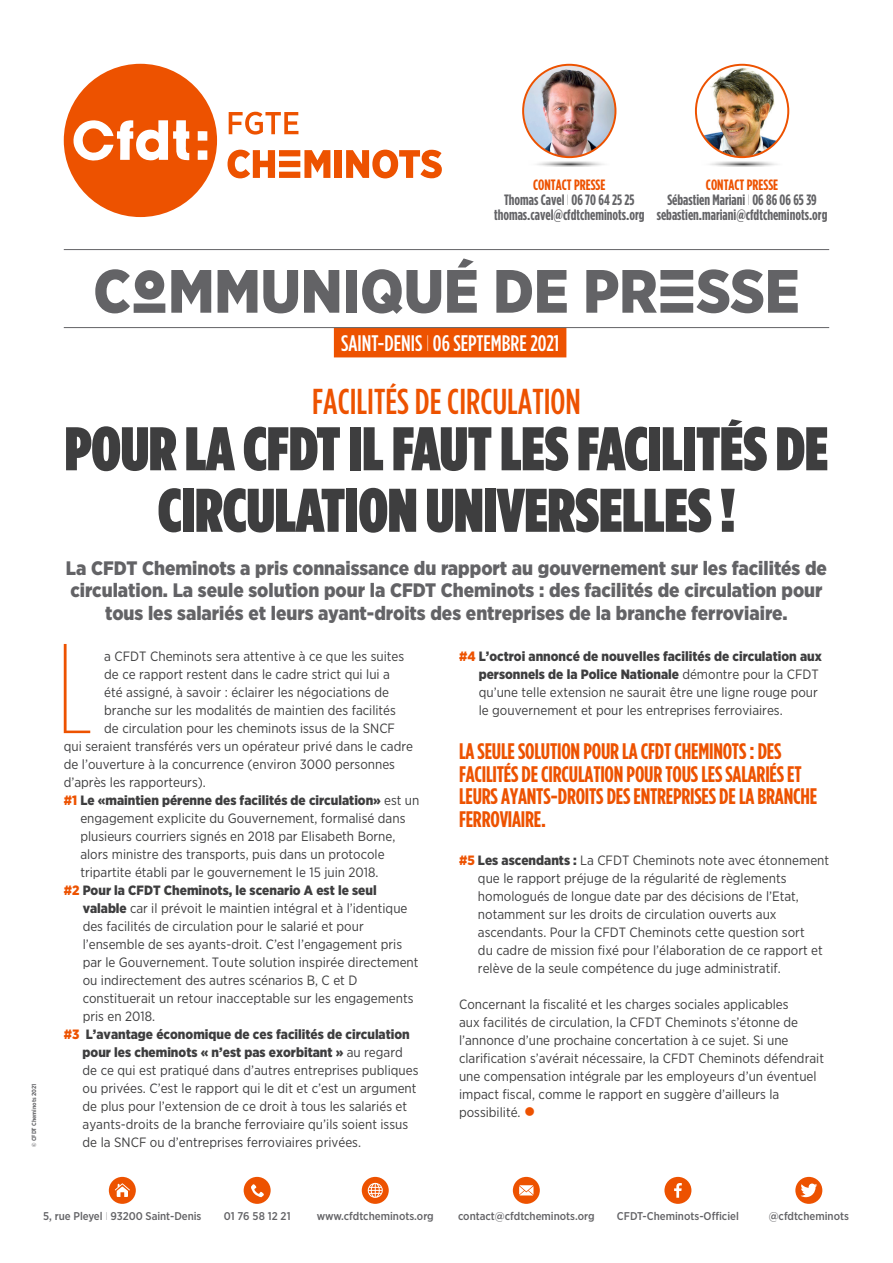
<style>
.page{position:relative;width:893px;height:1263px;background:#fff}
.page>*{position:absolute;margin:0;border:0;box-sizing:border-box;transform-origin:0 0}
.TEXTE_ARTICLE_SECOND{font:100 127.35px "Gotham Condensed";color:#ed5200}
.Titre_article_princi{font:900 61.5px/61.5px "Gotham Condensed";color:#3e3e3f;text-align:center}
.Titre_article_princi-2{font:900 61.05px "Gotham Narrow";color:#636366}
.TEXTE_ARTICLE_COURAN{font:500 36px "Gotham Condensed";color:#ed5200}
.TEXTE_ARTICLE_SECOND-2{font:700 22.5px/22.5px "Gotham Condensed";letter-spacing:-.01em;color:#ed5200}
.t1{font:500 22.5px "Gotham Condensed";color:#fff}
.CHAPEAU{font:900 19.5px/22.5px "Gotham Narrow";color:#636366;text-align:center}
.t2{font:700 15px "Gotham Condensed";color:#636366}
.t3{font:700 15px "Gotham Condensed";color:#ed5200}
.TEXTE_ARTICLE_SECOND-3{font:13.5px/18px "Gotham Narrow";color:#3e3e3f}
.t4{font:500 11.25px "Gotham Narrow";color:#636366}
.t5{font:700 6px "Gotham Narrow";color:#636366}
.s1{font-weight:100}
.s2{font-family:"CFDT";font-stretch:condensed}
.s3{font-weight:900;color:#ed5200}
.s4{font-weight:900}
.s5{color:#ed5200}
</style>
<div class="page">
<hr style="left:64px;top:249px;width:765px;height:1px;background:#636366">
<div style="left:334px;top:328px;width:232px;height:29px;background:#ed5200"></div>
<hr style="left:64px;top:327px;width:765px;height:1px;background:#636366">
<div style="left:109px;top:1177px;width:27px;height:27px;background:#ed5200;border-radius:50%"></div>
<svg style="left:115px;top:1183px;width:15px;height:14px"></svg>
<div style="left:244px;top:1177px;width:27px;height:27px;background:#ed5200;border-radius:50%"></div>
<svg style="left:251px;top:1184px;width:13px;height:13px"></svg>
<div style="left:362px;top:1177px;width:27px;height:27px;background:#ed5200;border-radius:50%"></div>
<svg style="left:368px;top:1183px;width:15px;height:15px"></svg>
<div style="left:513px;top:1177px;width:27px;height:27px;background:#ed5200;border-radius:50%"></div>
<svg style="left:519px;top:1185px;width:14px;height:10px"></svg>
<div style="left:664px;top:1177px;width:27px;height:27px;background:#ed5200;border-radius:50%"></div>
<svg style="left:674px;top:1183px;width:8px;height:15px"></svg>
<div style="left:795px;top:1177px;width:27px;height:27px;background:#ed5200;border-radius:50%"></div>
<svg style="left:800px;top:1183px;width:17px;height:14px"></svg>
<svg style="left:229px;top:112px;width:69px;height:23px"></svg>
<svg style="left:228px;top:150px;width:102px;height:28px"></svg>
<div style="left:335px;top:150px;width:7px;height:28px;background:#ed5200"></div>
<svg style="left:346px;top:150px;width:96px;height:28px"></svg>
<div style="left:64px;top:64px;width:153px;height:153px;background:#ed5200;border-radius:50%"></div>
<svg style="left:73px;top:120px;width:116px;height:41px"></svg>
<svg style="left:198px;top:131px;width:9px;height:10px"></svg>
<svg style="left:198px;top:150px;width:9px;height:10px"></svg>
<img style="left:696px;top:67px;width:92px;height:90px">
<div style="left:695px;top:64px;width:94px;height:94px;border:2px solid #ed5200;border-radius:50%"></div>
<img style="left:710px;top:161px;width:67px;height:6px">
<img style="left:523px;top:65px;width:92px;height:92px;border-radius:46px">
<div style="left:522px;top:64px;width:94px;height:94px;border:2px solid #ed5200;border-radius:50%"></div>
<img style="left:537px;top:161px;width:67px;height:6px">
<p class="t3" style="left:533px;top:176px;width:74px">CONTACT PRESSE</p>
<p class="t2" style="left:504px;top:191px;width:132px">Thomas Cavel <span class="s1">I</span> 06 70 64 25 25</p>
<p class="t2" style="left:494px;top:206px;width:152px">thomas.cavel@cfdtcheminots.org</p>
<p class="t3" style="left:706px;top:176px;width:74px">CONTACT PRESSE</p>
<p class="t2" style="left:667px;top:191px;width:151px">Sébastien Mariani <span class="s1">I</span> 06 86 06 65 39</p>
<p class="t2" style="left:657px;top:206px;width:172px">sebastien.mariani@cfdtcheminots.org</p>
<p class="Titre_article_princi-2" style="left:93px;top:251px;width:708px">C<span class="s2">O</span>MMUNIQUÉ DE PR<span class="s2">E</span>SSE</p>
<p class="t1" style="left:341px;top:330px;width:220px">SAINT-DENIS <span class="s1">I</span> 06 SEPTEMBRE 2021</p>
<p class="TEXTE_ARTICLE_COURAN" style="left:312px;top:380px;width:270px">FACILITÉS DE CIRCULATION</p>
<p class="Titre_article_princi" style="left:65px;top:417px;width:765px">POUR LA CFDT IL FAUT LES FACILITÉS DE<br>CIRCULATION UNIVERSELLES !</p>
<p class="t5" style="left:30px;top:1147px;width:65px;rotate:-90deg">© CFDT Cheminots 2021</p>
<p class="CHAPEAU" style="left:66px;top:556px;width:762px">La CFDT Cheminots a pris connaissance du rapport au gouvernement sur les facilités de circulation. La seule solution pour la CFDT Cheminots : des facilités de circulation pour tous les salariés et leurs ayant-droits des entreprises de la branche ferroviaire.</p>
<p class="TEXTE_ARTICLE_SECOND" style="left:57px;top:617px;width:36px">L</p>
<p class="TEXTE_ARTICLE_SECOND-3" style="left:104px;top:647px;width:301px">a CFDT Cheminots sera attentive à ce que les suites</p>
<p class="TEXTE_ARTICLE_SECOND-3" style="left:104px;top:665px;width:287px">de ce rapport restent dans le cadre strict qui lui a</p>
<p class="TEXTE_ARTICLE_SECOND-3" style="left:104px;top:683px;width:286px">été assigné, à savoir : éclairer les négociations de</p>
<p class="TEXTE_ARTICLE_SECOND-3" style="left:104px;top:701px;width:293px">branche sur les modalités de maintien des facilités</p>
<p class="TEXTE_ARTICLE_SECOND-3" style="left:104px;top:719px;width:292px">de circulation pour les cheminots issus de la SNCF</p>
<p class="TEXTE_ARTICLE_SECOND-3" style="left:64px;top:737px;width:351px">qui seraient transférés vers un opérateur privé dans le cadre</p>
<p class="TEXTE_ARTICLE_SECOND-3" style="left:64px;top:755px;width:333px">de l’ouverture à la concurrence (environ 3000 personnes</p>
<p class="TEXTE_ARTICLE_SECOND-3" style="left:64px;top:773px;width:144px">d’après les rapporteurs).</p>
<p class="TEXTE_ARTICLE_SECOND-3" style="left:80px;top:791px;width:341px;text-indent:-17px"><span class="s3">#1</span> <span class="s4">Le «maintien pérenne des facilités de circulation»</span> est un engagement explicite du Gouvernement, formalisé dans plusieurs courriers signés en 2018 par Elisabeth Borne, alors ministre des transports, puis dans un protocole tripartite établi par le gouvernement le 15 juin 2018.</p>
<p class="TEXTE_ARTICLE_SECOND-3" style="left:83px;top:881px;width:337px;text-indent:-19px"><span class="s3">#2</span> <span class="s4">Pour la CFDT Cheminots, le scenario A est le seul valable</span> car il prévoit le maintien intégral et à l’identique des facilités de circulation pour le salarié et pour l’ensemble de ses ayants-droit. C’est l’engagement pris par le Gouvernement. Toute solution inspirée directement ou indirectement des autres scénarios B, C et D constituerait un retour inacceptable sur les engagements pris en 2018.</p>
<p class="TEXTE_ARTICLE_SECOND-3" style="left:83px;top:1025px;width:337px;text-indent:-19px"><span class="s3">#3</span> <span class="s4">L’avantage économique de ces facilités de circulation pour les cheminots « n’est pas exorbitant »</span> au regard de ce qui est pratiqué dans d’autres entreprises publiques ou privées. C’est le rapport qui le dit et c’est un argument de plus pour l’extension de ce droit à tous les salariés et ayants-droits de la branche ferroviaire qu’ils soient issus de la SNCF ou d’entreprises ferroviaires privées.</p>
<p class="TEXTE_ARTICLE_SECOND-3" style="left:479px;top:647px;width:345px;text-indent:-20px"><span class="s3">#4</span> <span class="s4">L’octroi annoncé de nouvelles facilités de circulation aux personnels de la Police Nationale</span> démontre pour la CFDT qu’une telle extension ne saurait être une ligne rouge pour le gouvernement et pour les entreprises ferroviaires.</p>
<p class="TEXTE_ARTICLE_SECOND-2" style="left:459px;top:740px;width:360px">LA SEULE SOLUTION POUR LA CFDT CHEMINOTS : DES FACILITÉS DE CIRCULATION POUR TOUS LES SALARIÉS ET LEURS AYANTS-DROITS DES ENTREPRISES DE LA BRANCHE FERROVIAIRE.</p>
<p class="TEXTE_ARTICLE_SECOND-3" style="left:478px;top:851px;width:353px;text-indent:-19px"><span class="s3">#5</span> <span class="s4">Les ascendants :</span> La CFDT Cheminots note avec étonnement que le rapport préjuge de la régularité de règlements homologués de longue date par des décisions de l’Etat, notamment sur les droits de circulation ouverts aux ascendants. Pour la CFDT Cheminots cette question sort<br>du cadre de mission fixé pour l’élaboration de ce rapport et relève de la seule compétence du juge administratif.</p>
<p class="TEXTE_ARTICLE_SECOND-3" style="left:459px;top:995px;width:366px">Concernant la fiscalité et les charges sociales applicables<br>aux facilités de circulation, la CFDT Cheminots s’étonne de l’annonce d’une prochaine concertation à ce sujet. Si une clarification s’avérait nécessaire, la CFDT Cheminots défendrait une compensation intégrale par les employeurs d’un éventuel impact fiscal, comme le rapport en suggère d’ailleurs la possibilité. <span class="s5">●</span></p>
<p class="t4" style="left:43px;top:1209px;width:160px">5, rue Pleyel <span class="s1">I</span> 93200 Saint-Denis</p>
<p class="t4" style="left:224px;top:1209px;width:68px">01 76 58 12 21</p>
<p class="t4" style="left:317px;top:1209px;width:118px">www.cfdtcheminots.org</p>
<p class="t4" style="left:458px;top:1209px;width:138px">contact@cfdtcheminots.org</p>
<p class="t4" style="left:617px;top:1209px;width:123px">CFDT-Cheminots-Officiel</p>
<p class="t4" style="left:769px;top:1209px;width:82px">@cfdtcheminots</p>
</div>
